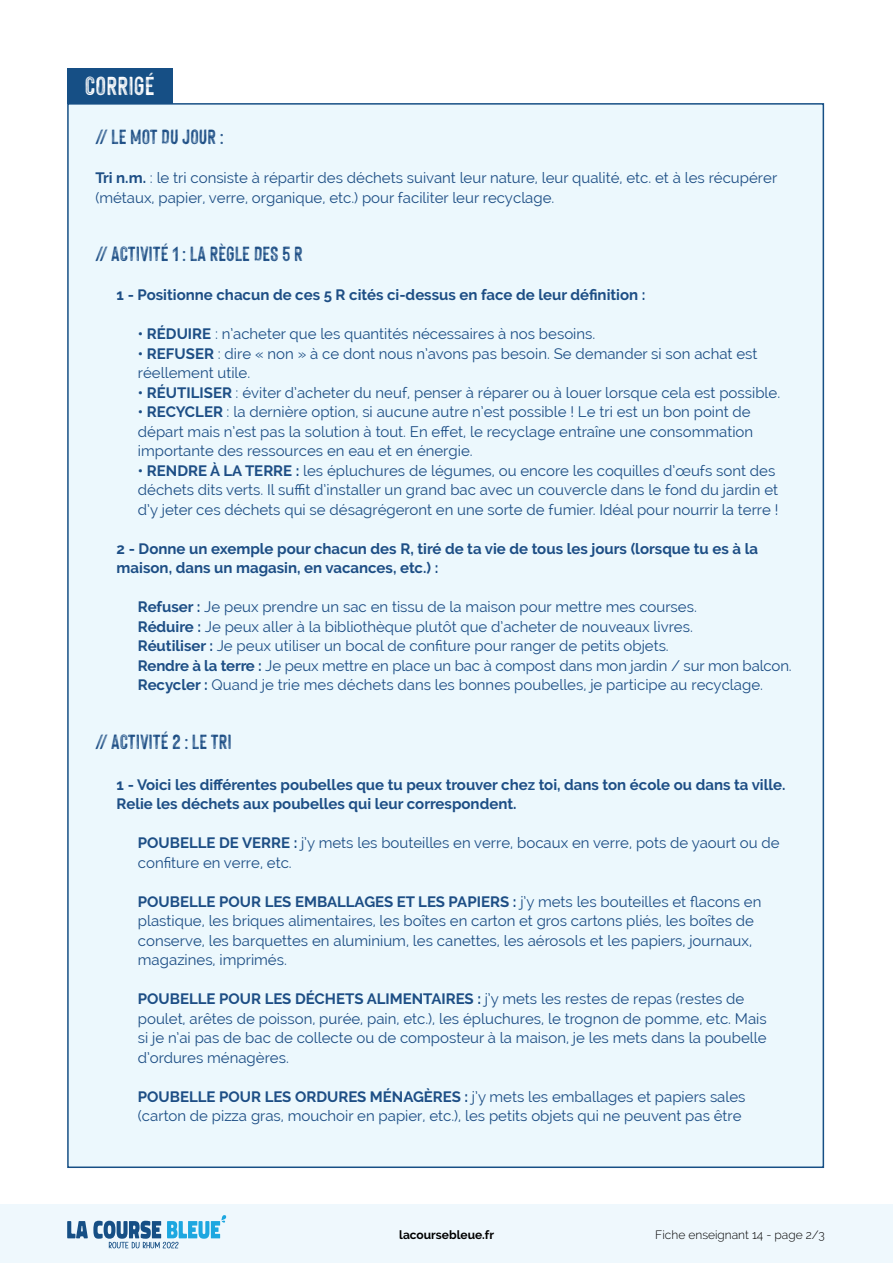
<style>
.page{position:relative;width:893px;height:1263px;background:#fff}
.page>*{position:absolute;margin:0;border:0;box-sizing:border-box;transform-origin:0 0}
.t1{font:28.5px "Hackney Vector";color:#fff}
.t2{font:22.5px "Hackney Vector";color:#1d4e85}
.t3{font:15px/19.5px "Raleway";color:#1d4e85}
.t4{font:700 15px/19.5px "Raleway";color:#1d4e85}
.t5{font:300 12px "Raleway";color:#000}
.t6{font:700 12px "Raleway";color:#000}
.s1{font-weight:700}
</style>
<div class="page">
<div style="left:67px;top:103px;width:757px;height:1065px;background:#ecf8fd;border:2px solid #164f85"></div>
<div style="left:0;top:1205px;width:893px;height:58px;background:#eff8fd"></div>
<svg style="left:67px;top:1215px;width:159px;height:33px"></svg>
<div style="left:67px;top:68px;width:106px;height:35px;background:#164f85"></div>
<h1 class="t1" style="left:85px;top:70px;width:71px">CORRIGÉ</h1>
<h2 class="t2" style="left:95px;top:125px;width:130px">// LE MOT DU JOUR :</h2>
<p class="t3" style="left:95px;top:168px;width:683px"><span class="s1">Tri n.m.</span> : le tri consiste à répartir des déchets suivant leur nature, leur qualité, etc. et à les récupérer (métaux, papier, verre, organique, etc.) pour faciliter leur recyclage.</p>
<h2 class="t2" style="left:95px;top:242px;width:209px">// ACTIVITÉ 1 : LA RÈGLE DES 5 R</h2>
<p class="t4" style="left:117px;top:285px;width:530px">1 - Positionne chacun de ces 5 R cités ci-dessus en face de leur définition :</p>
<p class="t3" style="left:138px;top:324px;width:459px"><span class="s1">• RÉDUIRE</span> : n’acheter que les quantités nécessaires à nos besoins.</p>
<p class="t3" style="left:138px;top:344px;width:621px"><span class="s1">• REFUSER</span> : dire « non » à ce dont nous n’avons pas besoin. Se demander si son achat est réellement utile.</p>
<p class="t3" style="left:138px;top:383px;width:644px"><span class="s1">• RÉUTILISER</span> : éviter d’acheter du neuf, penser à réparer ou à louer lorsque cela est possible.</p>
<p class="t3" style="left:138px;top:402px;width:617px"><span class="s1">• RECYCLER</span> : la dernière option, si aucune autre n’est possible ! Le tri est un bon point de départ mais n’est pas la solution à tout. En effet, le recyclage entraîne une consommation importante des ressources en eau et en énergie.</p>
<p class="t3" style="left:138px;top:461px;width:642px"><span class="s1">• RENDRE À LA TERRE :</span> les épluchures de légumes, ou encore les coquilles d’œufs sont des déchets dits verts. Il suffit d’installer un grand bac avec un couvercle dans le fond du jardin et d’y jeter ces déchets qui se désagrégeront en une sorte de fumier. Idéal pour nourrir la terre !</p>
<p class="t4" style="left:117px;top:539px;width:643px">2 - Donne un exemple pour chacun des R, tiré de ta vie de tous les jours (lorsque tu es à la maison, dans un magasin, en vacances, etc.) :</p>
<p class="t3" style="left:138px;top:597px;width:655px"><span class="s1">Refuser :</span> Je peux prendre un sac en tissu de la maison pour mettre mes courses.<br><span class="s1">Réduire :</span> Je peux aller à la bibliothèque plutôt que d’acheter de nouveaux livres.<br><span class="s1">Réutiliser :</span> Je peux utiliser un bocal de confiture pour ranger de petits objets.<br><span class="s1">Rendre à la terre :</span> Je peux mettre en place un bac à compost dans mon jardin / sur mon balcon.<br><span class="s1">Recycler :</span> Quand je trie mes déchets dans les bonnes poubelles, je participe au recyclage.</p>
<h2 class="t2" style="left:95px;top:729px;width:138px">// ACTIVITÉ 2 : LE TRI</h2>
<p class="t4" style="left:117px;top:775px;width:670px">1 - Voici les différentes poubelles que tu peux trouver chez toi, dans ton école ou dans ta ville.<br>Relie les déchets aux poubelles qui leur correspondent.</p>
<p class="t3" style="left:138px;top:833px;width:643px"><span class="s1">POUBELLE DE VERRE :</span> j’y mets les bouteilles en verre, bocaux en verre, pots de yaourt ou de confiture en verre, etc.</p>
<p class="t3" style="left:138px;top:892px;width:625px"><span class="s1">POUBELLE POUR LES EMBALLAGES ET LES PAPIERS :</span> j’y mets les bouteilles et flacons en plastique, les briques alimentaires, les boîtes en carton et gros cartons pliés, les boîtes de conserve, les barquettes en aluminium, les canettes, les aérosols et les papiers, journaux, magazines, imprimés.</p>
<p class="t3" style="left:138px;top:989px;width:630px"><span class="s1">POUBELLE POUR LES DÉCHETS ALIMENTAIRES :</span> j’y mets les restes de repas (restes de poulet, arêtes de poisson, purée, pain, etc.), les épluchures, le trognon de pomme, etc. Mais si je n’ai pas de bac de collecte ou de composteur à la maison, je les mets dans la poubelle d’ordures ménagères.</p>
<p class="t3" style="left:138px;top:1087px;width:609px"><span class="s1">POUBELLE POUR LES ORDURES MÉNAGÈRES :</span> j’y mets les emballages et papiers sales (carton de pizza gras, mouchoir en papier, etc.), les petits objets qui ne peuvent pas être</p>
<p class="t6" style="left:399px;top:1228px;width:96px">lacoursebleue.fr</p>
<p class="t5" style="left:655px;top:1228px;width:171px">Fiche enseignant 14 - page 2/3</p>
</div>
